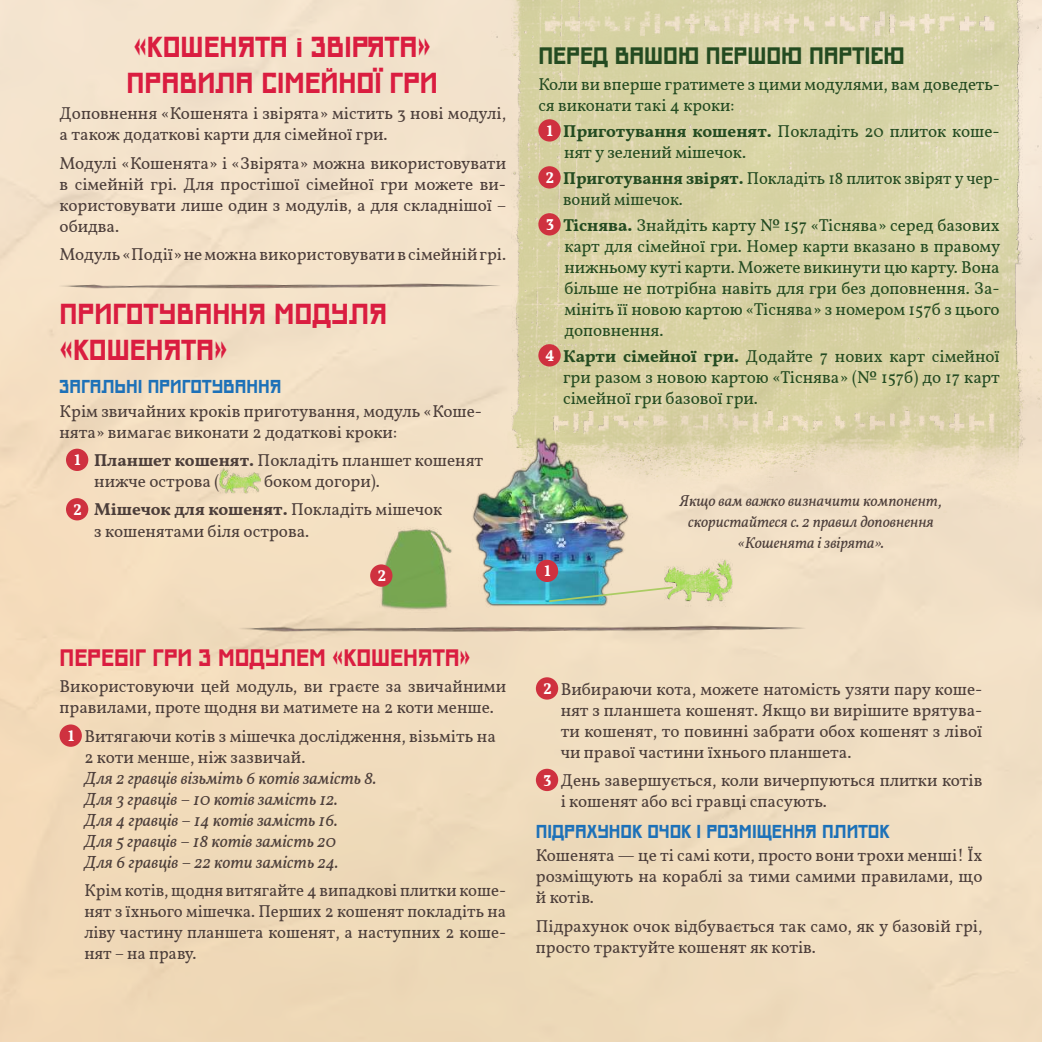
<style>
.page{position:relative;width:1042px;height:1042px;background:#fff}
.page>*{position:absolute;margin:0;border:0;box-sizing:border-box;transform-origin:0 0}
.t1{font:700 29.75px/35.7px "Just Square LT Std Cyr";color:#da1d40}
.t2{font:700 24.5px "Just Square LT Std Cyr";color:#da1d40}
.t3{font:700 24.5px "Just Square LT Std Cyr";color:#244b21}
.t4{font:700 19.25px "Just Square LT Std Cyr";color:#1d71b8}
.t5{font:italic 17.5px/21px "Vollkorn";color:#4c3e3a}
.t6{font:17.15px/21px "Vollkorn";color:#4c3e3a}
.t7{font:17.15px/21px "Vollkorn";color:#244b21}
.t8{font:italic 15.75px/21px "Vollkorn";color:#4c3e3a;text-align:center}
.t9{font:700 15.75px "Vollkorn";color:#fff}
.s1{font-weight:700;font-size:15.75px;color:#fff}
.s2{font-weight:700}
</style>
<div class="page">
<img style="left:0;top:0;width:1042px;height:1042px">
<img style="left:465px;top:0;width:577px;height:512px">
<div style="left:60px;top:724px;width:22px;height:23px;background:#cf313f;border-radius:50%"></div>
<div style="left:66px;top:449px;width:22px;height:22px;background:#cf313f;border-radius:50%"></div>
<img style="left:219px;top:459px;width:42px;height:42px">
<div style="left:66px;top:498px;width:22px;height:22px;background:#cf313f;border-radius:50%"></div>
<div style="left:536px;top:677px;width:22px;height:22px;background:#cf313f;border-radius:50%"></div>
<div style="left:536px;top:769px;width:22px;height:22px;background:#cf313f;border-radius:50%"></div>
<div style="left:538px;top:119px;width:23px;height:23px;background:#cf313f;border-radius:50%"></div>
<div style="left:538px;top:166px;width:23px;height:22px;background:#cf313f;border-radius:50%"></div>
<div style="left:538px;top:213px;width:23px;height:22px;background:#cf313f;border-radius:50%"></div>
<div style="left:538px;top:344px;width:23px;height:22px;background:#cf313f;border-radius:50%"></div>
<img style="left:56px;top:273px;width:446px;height:17px">
<img style="left:234px;top:612px;width:574px;height:21px">
<img style="left:310px;top:425px;width:328px;height:191px">
<div style="left:536px;top:560px;width:22px;height:22px;background:#cf313f;border-radius:50%"></div>
<div style="left:370px;top:564px;width:22px;height:23px;background:#cf313f;border-radius:50%"></div>
<img style="left:664px;top:545px;width:68px;height:68px">
<svg style="left:547px;top:585px;width:128px;height:18px;background:#9dc3b2"></svg>
<h1 class="t1" style="left:127px;top:30px;width:313px">«КОШЕНЯТА і ЗВІРЯТА»<br>ПРАВИЛА СІМЕЙНОЇ ГРИ</h1>
<p class="t6" style="left:60px;top:103px;width:448px">Доповнення «Кошенята і звірята» містить 3 нові модулі, а також додаткові карти для сімейної гри.</p>
<p class="t6" style="left:60px;top:153px;width:448px;text-align:justify">Модулі «Кошенята» і «Звірята» можна використовувати в сімейній грі. Для простішої сімейної гри можете ви&shy;користовувати лише один з модулів, а для складнішої – обидва.</p>
<p class="t6" style="left:60px;top:244px;width:448px">Модуль «Події» не можна використовувати в сімейній грі.</p>
<h1 class="t1" style="left:60px;top:297px;width:329px">ПРИГОТУВАННЯ МОДУЛЯ «КОШЕНЯТА»</h1>
<p class="t4" style="left:60px;top:376px;width:223px">ЗАГАЛЬНІ ПРИГОТУВАННЯ</p>
<p class="t6" style="left:60px;top:401px;width:424px">Крім звичайних кроків приготування, модуль «Коше&shy;нята» вимагає виконати 2 додаткові кроки:</p>
<p class="t6" style="left:94px;top:450px;width:390px;text-indent:-20px"><span class="s1">1</span> <span class="s2">Планшет кошенят.</span> Покладіть планшет кошенят нижче острова (</p>
<p class="t6" style="left:74px;top:467px;width:370px;line-height:28.5px;text-indent:191px">боком догори).<br><span class="s1">2</span> <span class="s2">Мішечок для кошенят.</span> Покладіть мішечок</p>
<p class="t6" style="left:94px;top:520px;width:216px">з кошенятами біля острова.</p>
<p class="t9" style="left:378px;top:564px;width:10px">2</p>
<h2 class="t2" style="left:60px;top:645px;width:413px">ПЕРЕБІГ ГРИ З МОДУЛЕМ «КОШЕНЯТА»</h2>
<p class="t6" style="left:60px;top:676px;width:448px">Використовуючи цей модуль, ви граєте за звичайними правилами, проте щодня ви матимете на 2 коти менше.</p>
<p class="t6" style="left:84px;top:726px;width:413px;text-indent:-16px"><span class="s1">1</span> Витягаючи котів з мішечка дослідження, візьміть на<br>2 коти менше, ніж зазвичай.</p>
<p class="t5" style="left:84px;top:768px;width:294px">Для 2 гравців візьміть 6 котів замість 8.<br>Для 3 гравців – 10 котів замість 12.<br>Для 4 гравців – 14 котів замість 16.<br>Для 5 гравців – 18 котів замість 20<br>Для 6 гравців – 22 коти замість 24.</p>
<p class="t6" style="left:84px;top:880px;width:423px;text-align:justify">Крім котів, щодня витягайте 4 випадкові плитки коше&shy;нят з їхнього мішечка. Перших 2 кошенят покладіть на ліву частину планшета кошенят, а наступних 2 коше&shy;нят – на праву.</p>
<h2 class="t3" style="left:538px;top:43px;width:368px">ПЕРЕД ВАШОЮ ПЕРШОЮ ПАРТІЄЮ</h2>
<p class="t7" style="left:538px;top:74px;width:463px">Коли ви вперше гратимете з цими модулями, вам доведеть&shy;ся виконати такі 4 кроки:</p>
<p class="t7" style="left:564px;top:121px;width:437px;text-indent:-17px"><span class="s1">1</span> <span class="s2">Приготування кошенят.</span> Покладіть 20 плиток коше&shy;нят у зелений мішечок.</p>
<p class="t7" style="left:563px;top:168px;width:438px;text-indent:-17px"><span class="s1">2</span> <span class="s2">Приготування звірят.</span> Покладіть 18 плиток звірят у чер&shy;воний мішечок.</p>
<p class="t7" style="left:564px;top:215px;width:437px;text-align:justify;text-indent:-18px"><span class="s1">3</span> <span class="s2">Тіснява.</span> Знайдіть карту № 157 «Тіснява» серед базових карт для сімейної гри. Номер карти вказано в правому нижньому куті карти. Можете викинути цю карту. Вона більше не потрібна навіть для гри без доповнення. За&shy;мініть її новою картою «Тіснява» з номером 157б з цього доповнення.</p>
<p class="t7" style="left:563px;top:346px;width:438px;text-align:justify;text-indent:-18px"><span class="s1">4</span> <span class="s2">Карти сімейної гри.</span> Додайте 7 нових карт сімейної гри разом з новою картою «Тіснява» (№ 157б) до 17 карт сімейної гри базової гри.</p>
<p class="t9" style="left:544px;top:559px;width:8px">1</p>
<p class="t8" style="left:680px;top:490px;width:264px">Якщо вам важко визначити компонент, скористайтеся с. 2 правил доповнення «Кошенята і звірята».</p>
<p class="t6" style="left:561px;top:679px;width:423px;text-align:justify;text-indent:-17px"><span class="s1">2</span> Вибираючи кота, можете натомість узяти пару коше&shy;нят з планшета кошенят. Якщо ви вирішите врятува&shy;ти кошенят, то повинні забрати обох кошенят з лівої чи правої частини їхнього планшета.</p>
<p class="t6" style="left:561px;top:770px;width:423px;text-indent:-17px"><span class="s1">3</span> День завершується, коли вичерпуються плитки котів і кошенят або всі гравці спасують.</p>
<p class="t4" style="left:536px;top:821px;width:355px">ПІДРАХУНОК ОЧОК І РОЗМІЩЕННЯ ПЛИТОК</p>
<p class="t6" style="left:536px;top:845px;width:448px;text-align:justify">Кошенята — це ті самі коти, просто вони трохи менші! Їх розміщують на кораблі за тими самими правилами, що й котів.</p>
<p class="t6" style="left:536px;top:916px;width:448px">Підрахунок очок відбувається так само, як у базовій грі, просто трактуйте кошенят як котів.</p>
</div>
